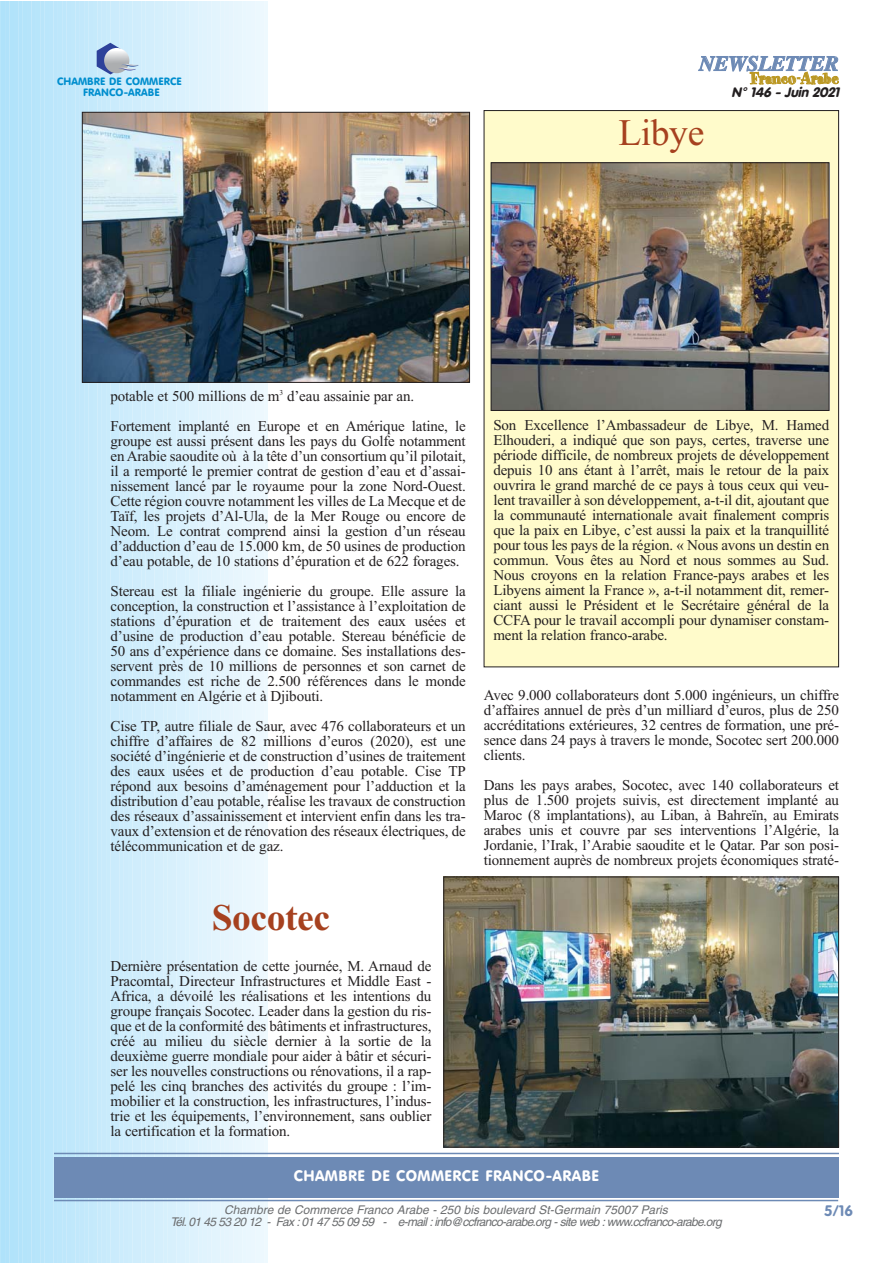
<style>
.page{position:relative;width:893px;height:1263px;background:#fff}
.page>*{position:absolute;margin:0;border:0;box-sizing:border-box;transform-origin:0 0}
.t1{font:700 37.5px "Times New Roman";letter-spacing:-.01em;color:#a6411f}
.t2{font:37.5px "Times New Roman";letter-spacing:-.01em;color:#a6411f}
.t3{font:italic 700 21px "Times";letter-spacing:-.005em;color:#6d8ab5}
.t4{font:18px "Spumoni LP";letter-spacing:.02em;color:#bb9824}
.t5{font:15px/15px "Times New Roman";letter-spacing:-.01em;color:#231f20;text-align:justify}
.t6{font:15px "VAG Rounded BT";letter-spacing:.03em;color:#fff}
.t7{font:700 15px "VAG Rounded";color:#6d8ab5}
.t8{font:italic 900 13.5px "VAG Rounded";color:#231f20}
.t9{font:italic 12px/12px "Helvetica";color:#6c6e70;text-align:center}
.t10{font:10.5px/10.5px "VAG Rounded BT";letter-spacing:.005em;color:#008ece;text-align:center}
</style>
<div class="page">
<div style="left:0;top:1px;width:8px;height:1262px;background:#afe2fa"></div>
<svg style="left:8px;top:1px;width:3px;height:1262px;background:#b5e4fa"></svg>
<div style="left:11px;top:1px;width:10px;height:1262px;background:#b2e3fa"></div>
<div style="left:20px;top:1px;width:10px;height:1262px;background:#b4e4fa"></div>
<svg style="left:30px;top:1px;width:3px;height:1262px;background:#bae5fa"></svg>
<div style="left:33px;top:1px;width:10px;height:1262px;background:#b7e5fa"></div>
<div style="left:42px;top:1px;width:10px;height:1262px;background:#bae6fb"></div>
<div style="left:51px;top:1px;width:9px;height:1262px;background:#bce6fb"></div>
<div style="left:60px;top:1px;width:9px;height:1262px;background:#bee7fb"></div>
<div style="left:68px;top:1px;width:10px;height:1262px;background:#c0e8fb"></div>
<div style="left:77px;top:1px;width:10px;height:1262px;background:#c2e8fb"></div>
<div style="left:86px;top:1px;width:10px;height:1262px;background:#c4e9fb"></div>
<div style="left:95px;top:1px;width:9px;height:1262px;background:#c7eafb"></div>
<div style="left:104px;top:1px;width:9px;height:1262px;background:#c9ebfb"></div>
<div style="left:112px;top:1px;width:10px;height:1262px;background:#cbebfc"></div>
<div style="left:121px;top:1px;width:10px;height:1262px;background:#cdecfc"></div>
<div style="left:130px;top:1px;width:10px;height:1262px;background:#cfedfc"></div>
<div style="left:139px;top:1px;width:9px;height:1262px;background:#d1eefc"></div>
<div style="left:147px;top:1px;width:10px;height:1262px;background:#d3eefc"></div>
<div style="left:156px;top:1px;width:10px;height:1262px;background:#d5effc"></div>
<div style="left:165px;top:1px;width:10px;height:1262px;background:#d7f0fc"></div>
<div style="left:174px;top:1px;width:9px;height:1262px;background:#d9f1fd"></div>
<div style="left:183px;top:1px;width:9px;height:1262px;background:#dbf2fd"></div>
<div style="left:191px;top:1px;width:10px;height:1262px;background:#def2fd"></div>
<div style="left:200px;top:1px;width:10px;height:1262px;background:#e0f3fd"></div>
<div style="left:209px;top:1px;width:10px;height:1262px;background:#e2f4fd"></div>
<div style="left:218px;top:1px;width:9px;height:1262px;background:#e4f5fd"></div>
<div style="left:227px;top:1px;width:9px;height:1262px;background:#e6f5fd"></div>
<div style="left:235px;top:1px;width:10px;height:1262px;background:#e8f6fd"></div>
<div style="left:244px;top:1px;width:10px;height:1262px;background:#eaf7fe"></div>
<div style="left:253px;top:1px;width:9px;height:1262px;background:#ecf8fe"></div>
<div style="left:262px;top:1px;width:5px;height:1262px;background:#eef9fe"></div>
<hr style="left:54px;top:1200px;width:784px;height:1px;background:#6d8ab5">
<svg style="left:97px;top:43px;width:42px;height:31px"></svg>
<div style="left:54px;top:1157px;width:785px;height:41px;background:#6d8ab5"></div>
<hr style="left:54px;top:1153px;width:785px;height:1px;background:#6d8ab5">
<img style="left:84px;top:114px;width:384px;height:267px">
<div style="left:82px;top:112px;width:388px;height:271px;border:1px solid #231f20"></div>
<img style="left:445px;top:878px;width:392px;height:267px">
<div style="left:443px;top:876px;width:396px;height:271px;border:1px solid #231f20"></div>
<div style="left:484px;top:111px;width:355px;height:556px;background:#fffbcb"></div>
<img style="left:493px;top:164px;width:334px;height:245px">
<div style="left:491px;top:162px;width:338px;height:249px;border:1px solid #231f20"></div>
<p class="t10" style="left:57px;top:77px;width:126px">CHAMBRE DE COMMERCE<br>FRANCO-ARABE</p>
<h2 class="t3" style="left:699px;top:56px;width:141px">NEWSLETTER</h2>
<p class="t4" style="left:751px;top:72px;width:89px">Franco-Arabe</p>
<p class="t8" style="left:732px;top:87px;width:112px">N° 146 - Juin 2021</p>
<h1 class="t2" style="left:618px;top:119px;width:87px">Libye</h1>
<p class="t5" style="left:111px;top:382px;width:357px;line-height:30px">potable et 500 millions de m<sup>3</sup> d’eau assainie par an.<br>Fortement implanté en Europe et en Amérique latine, le</p>
<p class="t5" style="left:111px;top:435px;width:357px">groupe est aussi présent dans les pays du Golfe notamment en Arabie saoudite où à la tête d’un consortium qu’il pilotait, il a remporté le premier contrat de gestion d’eau et d’assai&shy;nissement lancé par le royaume pour la zone Nord-Ouest.<br>Cette région couvre notamment les villes de La Mecque et de Taïf, les projets d’Al-Ula, de la Mer Rouge ou encore de Neom. Le contrat comprend ainsi la gestion d’un réseau d’adduction d’eau de 15.000 km, de 50 usines de production d’eau potable, de 10 stations d’épuration et de 622 forages.</p>
<p class="t5" style="left:111px;top:585px;width:357px">Stereau est la filiale ingénierie du groupe. Elle assure la conception, la construction et l’assistance à l’exploitation de stations d’épuration et de traitement des eaux usées et d’usine de production d’eau potable. Stereau bénéficie de 50 ans d’expérience dans ce domaine. Ses installations des&shy;servent près de 10 millions de personnes et son carnet de commandes est riche de 2.500 références dans le monde notamment en Algérie et à Djibouti.</p>
<p class="t5" style="left:111px;top:720px;width:357px">Cise TP, autre filiale de Saur, avec 476 collaborateurs et un chiffre d’affaires de 82 millions d’euros (2020), est une société d’ingénierie et de construction d’usines de traitement des eaux usées et de production d’eau potable. Cise TP répond aux besoins d’aménagement pour l’adduction et la distribution d’eau potable, réalise les travaux de construction des réseaux d’assainissement et intervient enfin dans les tra&shy;vaux d’extension et de rénovation des réseaux électriques, de télécommunication et de gaz.</p>
<h1 class="t1" style="left:212px;top:905px;width:120px">Socotec</h1>
<p class="t5" style="left:111px;top:960px;width:322px">Dernière présentation de cette journée, M. Arnaud de Pracomtal, Directeur Infrastructures et Middle East - Africa, a dévoilé les réalisations et les intentions du groupe français Socotec. Leader dans la gestion du ris&shy;que et de la conformité des bâtiments et infrastructures, créé au milieu du siècle dernier à la sortie de la deuxième guerre mondiale pour aider à bâtir et sécuri&shy;ser les nouvelles constructions ou rénovations, il a rap&shy;pelé les cinq branches des activités du groupe : l’im&shy;mobilier et la construction, les infrastructures, l’indus&shy;trie et les équipements, l’environnement, sans oublier la certification et la formation.</p>
<p class="t5" style="left:493px;top:419px;width:337px">Son Excellence l’Ambassadeur de Libye, M. Hamed Elhouderi, a indiqué que son pays, certes, traverse une période difficile, de nombreux projets de développement depuis 10 ans étant à l’arrêt, mais le retour de la paix ouvrira le grand marché de ce pays à tous ceux qui veu&shy;lent travailler à son développement, a-t-il dit, ajoutant que la communauté internationale avait finalement compris que la paix en Libye, c’est aussi la paix et la tranquillité pour tous les pays de la région. « Nous avons un destin en commun. Vous êtes au Nord et nous sommes au Sud.<br>Nous croyons en la relation France-pays arabes et les Libyens aiment la France », a-t-il notamment dit, remer&shy;ciant aussi le Président et le Secrétaire général de la CCFA pour le travail accompli pour dynamiser constam&shy;ment la relation franco-arabe.</p>
<p class="t5" style="left:484px;top:689px;width:357px">Avec 9.000 collaborateurs dont 5.000 ingénieurs, un chiffre d’affaires annuel de près d’un milliard d’euros, plus de 250 accréditations extérieures, 32 centres de formation, une pré&shy;sence dans 24 pays à travers le monde, Socotec sert 200.000 clients.</p>
<p class="t5" style="left:484px;top:779px;width:357px">Dans les pays arabes, Socotec, avec 140 collaborateurs et plus de 1.500 projets suivis, est directement implanté au Maroc (8 implantations), au Liban, à Bahreïn, au Emirats arabes unis et couvre par ses interventions l’Algérie, la Jordanie, l’Irak, l’Arabie saoudite et le Qatar. Par son posi&shy;tionnement auprès de nombreux projets économiques straté-</p>
<p class="t6" style="left:294px;top:1169px;width:307px">CHAMBRE DE COMMERCE FRANCO-ARABE</p>
<p class="t9" style="left:170px;top:1204px;width:555px">Chambre de Commerce Franco Arabe - 250 bis boulevard St-Germain 75007 Paris<br>Tél. 01 45 53 20 12 - Fax: 01 47 55 09 59 - e-mail: info@ccfranco-arabe.org -site web : www.ccfranco-arabe.org</p>
<p class="t7" style="left:824px;top:1205px;width:30px">5/16</p>
</div>
